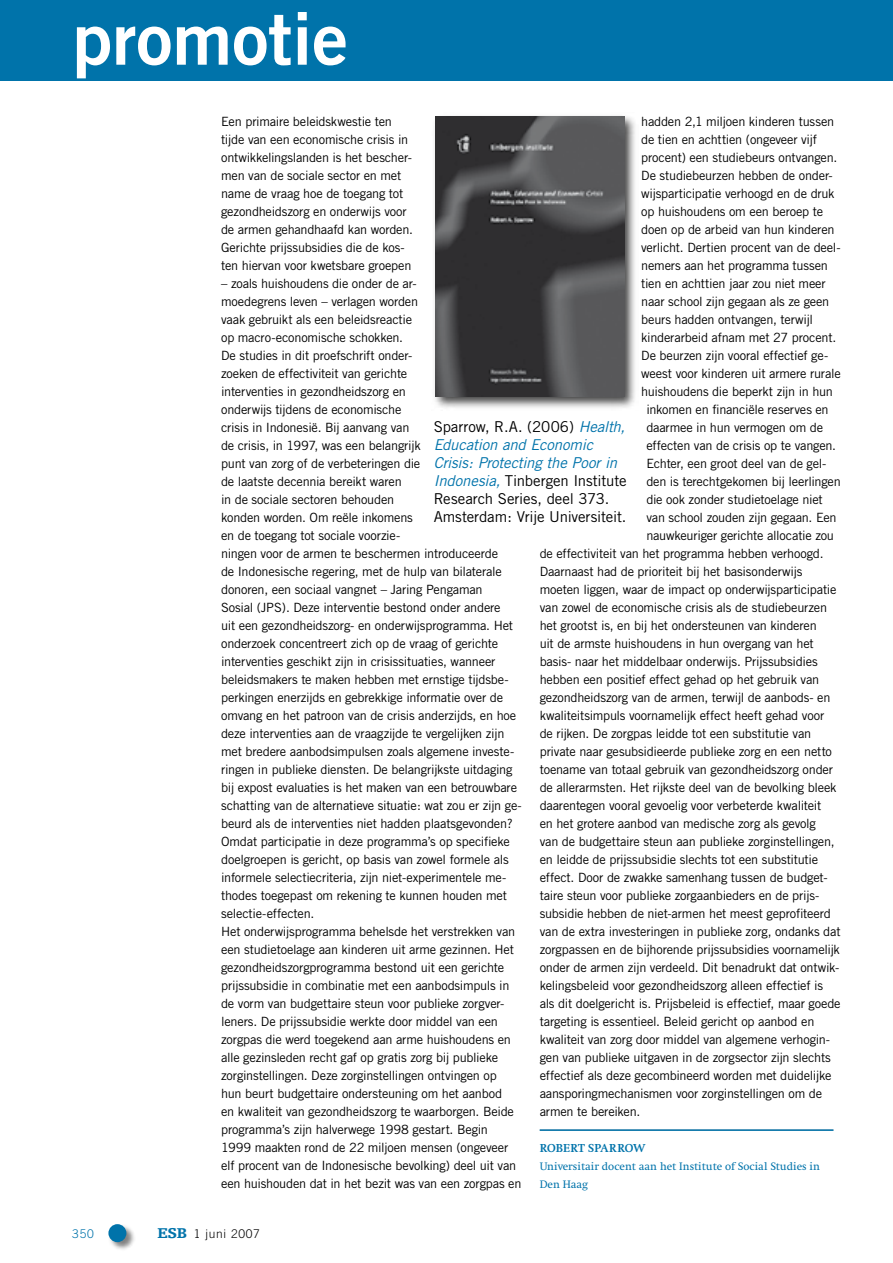
<style>
.page{position:relative;width:893px;height:1263px;background:#fff}
.page>*{position:absolute;margin:0;border:0;box-sizing:border-box;transform-origin:0 0}
.t1{font:72px "Trade Gothic Bold Two";color:#fff}
.t2{font:15px/18px "Trade Gothic";letter-spacing:-.01em;color:#000}
.t3{font:12.75px/18px "Trade Gothic";letter-spacing:-.015em;color:#000}
.t4{font:700 12px "Swift";letter-spacing:.01em;color:#0073aa}
.t5{font:300 12px "Trade Gothic";letter-spacing:.06em;color:#000}
.t6{font:300 12px "Trade Gothic";color:#0073aa}
.t7{font:11.25px/18px "Swift";color:#0073aa}
.s1{font-style:italic;color:#0073aa}
.s2{font-family:"Egyptienne F";font-weight:900;font-size:15px;color:#0073aa}
</style>
<div class="page">
<div style="left:107px;top:1223px;width:29px;height:29px;background:#000;opacity:.5"></div>
<div style="left:108px;top:1224px;width:18px;height:18px;background:#0073aa;border-radius:50%"></div>
<div style="left:0;top:0;width:893px;height:81px;background:#0073aa"></div>
<div style="left:431px;top:112px;width:208px;height:298px;background:#000;opacity:.75"></div>
<img style="left:436px;top:117px;width:188px;height:279px">
<hr style="left:540px;top:1129px;width:293px;height:2px;background:#0073aa">
<h1 class="t1" style="left:72px;top:-6px;width:277px">promotie</h1>
<p class="t3" style="left:221px;top:112px;width:193px">Een primaire beleidskwestie ten tijde van een economische crisis in ontwikkelingslanden is het bescher&shy;men van de sociale sector en met name de vraag hoe de toegang tot gezondheidszorg en onderwijs voor de armen gehandhaafd kan worden.<br>Gerichte prijssubsidies die de kos&shy;ten hiervan voor kwetsbare groepen</p>
<p class="t3" style="left:221px;top:274px;width:302px">– zoals huishoudens die onder de ar-<br>moedegrens leven – verlagen worden<br>vaak gebruikt als een beleidsreactie<br>op macro-economische schokken.<br>De studies in dit proefschrift onder-<br>zoeken de effectiviteit van gerichte<br>interventies in gezondheidszorg en<br>onderwijs tijdens de economische<br>crisis in Indonesië. Bij aanvang van<br>de crisis, in 1997, was een belangrijk<br>punt van zorg of de verbeteringen die<br>de laatste decennia bereikt waren<br>in de sociale sectoren behouden<br>konden worden. Om reële inkomens<br>en de toegang tot sociale voorzie-<br>ningen voor de armen te beschermen introduceerde<br>de Indonesische regering, met de hulp van bilaterale donoren, een sociaal vangnet – Jaring Pengaman<br>Sosial (JPS). Deze interventie bestond onder andere<br>uit een gezondheidszorg- en onderwijsprogramma. Het onderzoek concentreert zich op de vraag of gerichte interventies geschikt zijn in crisissituaties, wanneer beleidsmakers te maken hebben met ernstige tijdsbe&shy;perkingen enerzijds en gebrekkige informatie over de omvang en het patroon van de crisis anderzijds, en hoe deze interventies aan de vraagzijde te vergelijken zijn met bredere aanbodsimpulsen zoals algemene investe&shy;ringen in publieke diensten. De belangrijkste uitdaging bij expost evaluaties is het maken van een betrouwbare schatting van de alternatieve situatie: wat zou er zijn ge&shy;beurd als de interventies niet hadden plaatsgevonden?<br>Omdat participatie in deze programma’s op specifieke doelgroepen is gericht, op basis van zowel formele als informele selectiecriteria, zijn niet-experimentele me&shy;thodes toegepast om rekening te kunnen houden met selectie-effecten.<br>Het onderwijsprogramma behelsde het verstrekken van een studietoelage aan kinderen uit arme gezinnen. Het gezondheidszorgprogramma bestond uit een gerichte prijssubsidie in combinatie met een aanbodsimpuls in de vorm van budgettaire steun voor publieke zorgver&shy;leners. De prijssubsidie werkte door middel van een zorgpas die werd toegekend aan arme huishoudens en alle gezinsleden recht gaf op gratis zorg bij publieke zorginstellingen. Deze zorginstellingen ontvingen op<br>hun beurt budgettaire ondersteuning om het aanbod<br>en kwaliteit van gezondheidszorg te waarborgen. Beide programma’s zijn halverwege 1998 gestart. Begin<br>1999 maakten rond de 22 miljoen mensen (ongeveer elf procent van de Indonesische bevolking) deel uit van een huishouden dat in het bezit was van een zorgpas en</p>
<p class="t3" style="left:641px;top:112px;width:195px">hadden 2,1 miljoen kinderen tussen</p>
<p class="t3" style="left:641px;top:130px;width:177px">de tien en achttien (ongeveer vijf</p>
<p class="t3" style="left:641px;top:148px;width:198px">procent) een studiebeurs ontvangen.</p>
<p class="t3" style="left:641px;top:166px;width:193px">De studiebeurzen hebben de onder-</p>
<p class="t3" style="left:641px;top:184px;width:195px">wijsparticipatie verhoogd en de druk</p>
<p class="t3" style="left:641px;top:202px;width:183px">op huishoudens om een beroep te</p>
<p class="t3" style="left:641px;top:220px;width:195px">doen op de arbeid van hun kinderen</p>
<p class="t3" style="left:641px;top:238px;width:201px">verlicht. Dertien procent van de deel-</p>
<p class="t3" style="left:641px;top:256px;width:188px">nemers aan het programma tussen</p>
<p class="t3" style="left:641px;top:274px;width:186px">tien en achttien jaar zou niet meer</p>
<p class="t3" style="left:641px;top:292px;width:190px">naar school zijn gegaan als ze geen</p>
<p class="t3" style="left:641px;top:310px;width:173px">beurs hadden ontvangen, terwijl</p>
<p class="t3" style="left:641px;top:328px;width:197px">kinderarbeid afnam met 27 procent.</p>
<p class="t3" style="left:641px;top:346px;width:189px">De beurzen zijn vooral effectief ge-</p>
<p class="t3" style="left:641px;top:364px;width:201px">weest voor kinderen uit armere rurale</p>
<p class="t3" style="left:641px;top:382px;width:193px">huishoudens die beperkt zijn in hun</p>
<p class="t3" style="left:646px;top:400px;width:184px">inkomen en financiële reserves en</p>
<p class="t3" style="left:646px;top:418px;width:178px">daarmee in hun vermogen om de</p>
<p class="t3" style="left:646px;top:436px;width:191px">effecten van de crisis op te vangen.</p>
<p class="t3" style="left:646px;top:454px;width:182px">Echter, een groot deel van de gel-</p>
<p class="t3" style="left:646px;top:472px;width:196px">den is terechtgekomen bij leerlingen</p>
<p class="t3" style="left:646px;top:490px;width:178px">die ook zonder studietoelage niet</p>
<p class="t3" style="left:646px;top:508px;width:192px">van school zouden zijn gegaan. Een</p>
<p class="t3" style="left:646px;top:526px;width:189px">nauwkeuriger gerichte allocatie zou</p>
<p class="t3" style="left:540px;top:544px;width:285px">de effectiviteit van het programma hebben verhoogd.</p>
<p class="t3" style="left:540px;top:562px;width:264px">Daarnaast had de prioriteit bij het basisonderwijs</p>
<p class="t3" style="left:540px;top:580px;width:298px">moeten liggen, waar de impact op onderwijsparticipatie</p>
<p class="t3" style="left:540px;top:598px;width:289px">van zowel de economische crisis als de studiebeurzen</p>
<p class="t3" style="left:540px;top:616px;width:279px">het grootst is, en bij het ondersteunen van kinderen</p>
<p class="t3" style="left:540px;top:634px;width:276px">uit de armste huishoudens in hun overgang van het</p>
<p class="t3" style="left:540px;top:652px;width:280px">basis- naar het middelbaar onderwijs. Prijssubsidies</p>
<p class="t3" style="left:540px;top:670px;width:281px">hebben een positief effect gehad op het gebruik van</p>
<p class="t3" style="left:540px;top:688px;width:292px">gezondheidszorg van de armen, terwijl de aanbods- en</p>
<p class="t3" style="left:540px;top:706px;width:286px">kwaliteitsimpuls voornamelijk effect heeft gehad voor</p>
<p class="t3" style="left:540px;top:724px;width:273px">de rijken. De zorgpas leidde tot een substitutie van</p>
<p class="t3" style="left:540px;top:742px;width:294px">private naar gesubsidieerde publieke zorg en een netto</p>
<p class="t3" style="left:540px;top:760px;width:295px">toename van totaal gebruik van gezondheidszorg onder</p>
<p class="t3" style="left:540px;top:778px;width:298px">de allerarmsten. Het rijkste deel van de bevolking bleek</p>
<p class="t3" style="left:540px;top:796px;width:283px">daarentegen vooral gevoelig voor verbeterde kwaliteit</p>
<p class="t3" style="left:540px;top:814px;width:278px">en het grotere aanbod van medische zorg als gevolg</p>
<p class="t3" style="left:540px;top:832px;width:296px">van de budgettaire steun aan publieke zorginstellingen,</p>
<p class="t3" style="left:540px;top:850px;width:280px">en leidde de prijssubsidie slechts tot een substitutie</p>
<p class="t3" style="left:540px;top:868px;width:289px">effect. Door de zwakke samenhang tussen de budget-</p>
<p class="t3" style="left:540px;top:886px;width:281px">taire steun voor publieke zorgaanbieders en de prijs-</p>
<p class="t3" style="left:540px;top:904px;width:293px">subsidie hebben de niet-armen het meest geprofiteerd</p>
<p class="t3" style="left:540px;top:922px;width:302px">van de extra investeringen in publieke zorg, ondanks dat</p>
<p class="t3" style="left:540px;top:940px;width:302px">zorgpassen en de bijhorende prijssubsidies voornamelijk</p>
<p class="t3" style="left:540px;top:958px;width:301px">onder de armen zijn verdeeld. Dit benadrukt dat ontwik-</p>
<p class="t3" style="left:540px;top:976px;width:285px">kelingsbeleid voor gezondheidszorg alleen effectief is</p>
<p class="t3" style="left:540px;top:994px;width:302px">als dit doelgericht is. Prijsbeleid is effectief, maar goede</p>
<p class="t3" style="left:540px;top:1012px;width:276px">targeting is essentieel. Beleid gericht op aanbod en</p>
<p class="t3" style="left:540px;top:1030px;width:292px">kwaliteit van zorg door middel van algemene verhogin-</p>
<p class="t3" style="left:540px;top:1048px;width:293px">gen van publieke uitgaven in de zorgsector zijn slechts</p>
<p class="t3" style="left:540px;top:1066px;width:293px">effectief als deze gecombineerd worden met duidelijke</p>
<p class="t3" style="left:540px;top:1084px;width:284px">aansporingmechanismen voor zorginstellingen om de</p>
<p class="t3" style="left:540px;top:1102px;width:102px">armen te bereiken.</p>
<p class="t4" style="left:540px;top:1142px;width:107px">ROBERT SPARROW</p>
<p class="t7" style="left:540px;top:1158px;width:282px">Universitair docent aan het Institute of Social Studies in<br>Den Haag</p>
<p class="t2" style="left:434px;top:417px;width:194px">Sparrow, R.A. (2006) <span class="s1">Health,<br>Education and Economic<br>Crisis: Protecting the Poor in<br>Indonesia,</span> Tinbergen Institute<br>Research Series, deel 373.<br>Amsterdam: Vrije Universiteit.</p>
<p class="t6" style="left:72px;top:1226px;width:23px">350</p>
<p class="t5" style="left:157px;top:1226px;width:104px"><span class="s2">ESB</span> 1 juni 2007</p>
</div>
